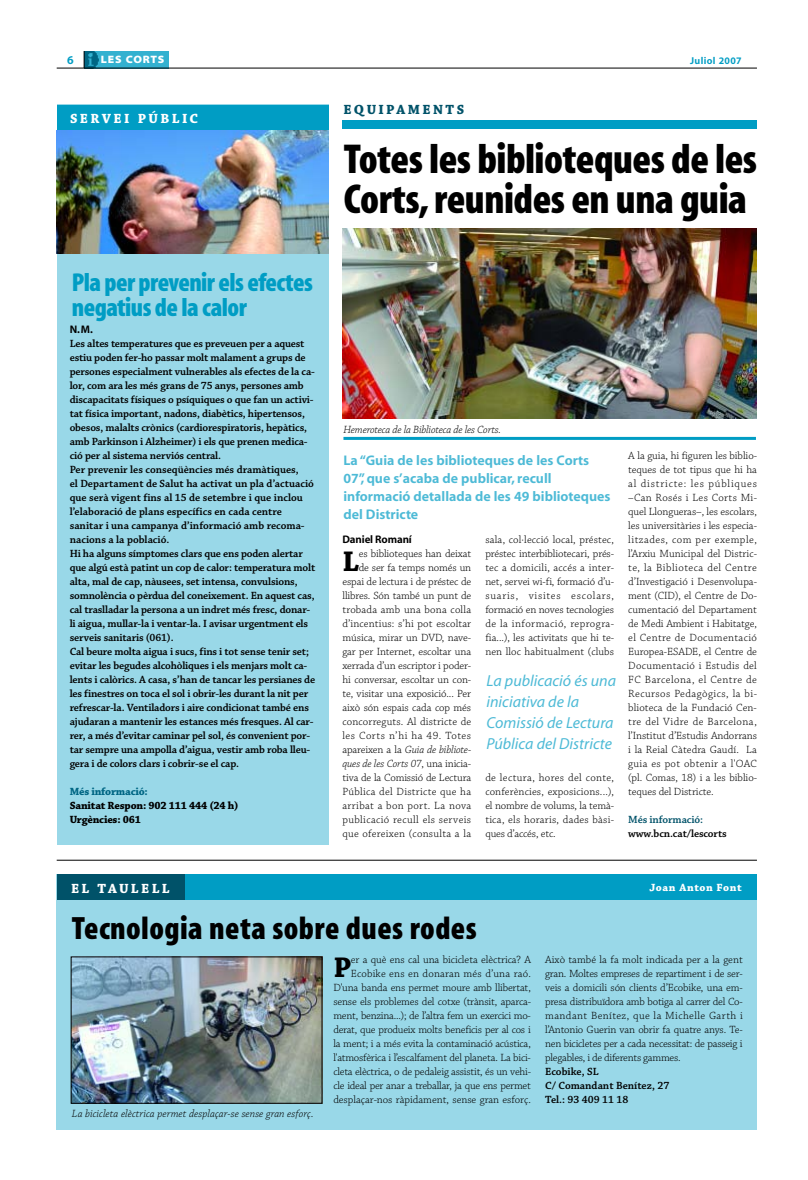
<style>
.page{position:relative;width:808px;height:1180px;background:#fff}
.page>*{position:absolute;margin:0;border:0;box-sizing:border-box;transform-origin:0 0}
.t1{font:700 condensed 42px/40px "Myriad MM";letter-spacing:-.015em;color:#000}
.t2{font:700 condensed 32.4px "Myriad MM";letter-spacing:.015em;color:#000}
.t3{font:700 29.9px "Chaparral MM";color:#000}
.t4{font:700 condensed 26px/25px "Myriad MM";letter-spacing:-.02em;color:#009dc4}
.t5{font:italic 16px/21px "Myriad MM";color:#4dbad6}
.t6{font:700 14px/18px "Myriad MM";color:#4dbad6}
.t7{font:700 14px "Chaparral MM";letter-spacing:.17em;color:#fff}
.t8{font:700 14px "Chaparral MM";letter-spacing:.175em;color:#005269}
.t9{font:700 12px "Myriad MM";color:#009dc4}
.t10{font:11px/14px "Chaparral MM";letter-spacing:-.01em;color:#000;text-align:justify}
.t11{font:600 11px/14px "Chaparral MM";letter-spacing:-.015em;color:#000}
.t12{font:italic 300 11px "Chaparral MM";letter-spacing:.005em;color:#000}
.t13{font:700 11px/14px "Chaparral MM";letter-spacing:-.015em;color:#000}
.t14{font:italic 300 11px "Chaparral MM";letter-spacing:-.015em;color:#000}
.t15{font:700 11px "Myriad MM";letter-spacing:-.01em;color:#000}
.t16{font:600 11px "Chaparral MM";letter-spacing:-.01em;color:#005269}
.t17{font:700 11px "Chaparral MM";letter-spacing:-.015em;color:#006684}
.t18{font:700 11px "Chaparral MM";letter-spacing:.055em;color:#fff}
.t19{font:800 expanded 10.7px "Myriad MM";letter-spacing:.07em;color:#fff}
.t20{font:700 10px "Myriad MM";letter-spacing:.04em;color:#009dc4}
.s1{font-weight:300;font-style:italic}
</style>
<div class="page">
<div style="left:84px;top:51px;width:84px;height:17px;background:#33b1d0"></div>
<img style="left:85px;top:51px;width:15px;height:17px">
<hr style="left:57px;top:68px;width:700px;height:1px;background:#000">
<svg style="left:84px;top:51px;width:1px;height:17px"></svg>
<hr style="left:57px;top:859px;width:700px;height:1px;background:#000">
<div style="left:57px;top:874px;width:700px;height:255px;background:#99d8e8"></div>
<div style="left:57px;top:874px;width:128px;height:26px;background:#005269"></div>
<img style="left:73px;top:958px;width:247px;height:143px">
<div style="left:185px;top:874px;width:572px;height:26px;background:#009dc4"></div>
<div style="left:342px;top:120px;width:415px;height:8px;background:#009dc4"></div>
<img style="left:342px;top:228px;width:414px;height:190px">
<hr style="left:343px;top:437px;width:413px;height:3px;background:#009dc4">
<div style="left:57px;top:105px;width:271px;height:739px;background:#99d8e8"></div>
<div style="left:57px;top:105px;width:271px;height:25px;background:#009dc4"></div>
<img style="left:57px;top:130px;width:271px;height:123px">
<p class="t9" style="left:67px;top:55px;width:8px">6</p>
<p class="t19" style="left:101px;top:55px;width:65px">LES CORTS</p>
<p class="t20" style="left:690px;top:56px;width:53px">Juliol 2007</p>
<p class="t7" style="left:70px;top:114px;width:130px">SERVEI PÚBLIC</p>
<h3 class="t4" style="left:72px;top:272px;width:243px">Pla per prevenir els efectes negatius de la calor</h3>
<p class="t15" style="left:70px;top:325px;width:25px">N.M.</p>
<p class="t11" style="left:70px;top:337px;width:247px">Les altes temperatures que es preveuen per a aquest estiu poden fer-ho passar molt malament a grups de persones especialment vulnerables als efectes de la ca&shy;lor, com ara les més grans de 75 anys, persones amb discapacitats físiques o psíquiques o que fan un activi&shy;tat física important, nadons, diabètics, hipertensos, obesos, malalts crònics (cardiorespiratoris, hepàtics, amb Parkinson i Alzheimer) i els que prenen medica&shy;ció per al sistema nerviós central.<br>Per prevenir les conseqüències més dramàtiques,<br>el Departament de Salut ha activat un pla d’actuació que serà vigent fins al 15 de setembre i que inclou l’elaboració de plans específics en cada centre sanitar i una campanya d’informació amb recoma&shy;nacions a la població.<br>Hi ha alguns símptomes clars que ens poden alertar que algú està patint un cop de calor: temperatura molt alta, mal de cap, nàusees, set intensa, convulsions, somnolència o pèrdua del coneixement. En aquest cas, cal traslladar la persona a un indret més fresc, donar&shy;li aigua, mullar-la i ventar-la. I avisar urgentment els serveis sanitaris (061).<br>Cal beure molta aigua i sucs, fins i tot sense tenir set; evitar les begudes alcohòliques i els menjars molt ca&shy;lents i calòrics. A casa, s’han de tancar les persianes de les finestres on toca el sol i obrir-les durant la nit per refrescar-la. Ventiladors i aire condicionat també ens ajudaran a mantenir les estances més fresques. Al car&shy;rer, a més d’evitar caminar pel sol, és convenient por&shy;tar sempre una ampolla d’aigua, vestir amb roba lleu&shy;gera i de colors clars i cobrir-se el cap.</p>
<p class="t17" style="left:70px;top:787px;width:80px">Més informació:</p>
<p class="t13" style="left:70px;top:799px;width:171px">Sanitat Respon: 902 111 444 (24 h)<br>Urgències: 061</p>
<p class="t8" style="left:343px;top:104px;width:122px">EQUIPAMENTS</p>
<h1 class="t1" style="left:344px;top:143px;width:415px">Totes les biblioteques de les<br>Corts, reunides en una guia</h1>
<p class="t14" style="left:343px;top:425px;width:159px">Hemeroteca de la Biblioteca de les Corts.</p>
<p class="t6" style="left:343px;top:452px;width:269px">La “Guia de les biblioteques de les Corts 07”, que s’acaba de publicar, recull informació detallada de les 49 biblioteques del Districte</p>
<p class="t15" style="left:342px;top:535px;width:71px">Daniel Romaní</p>
<h3 class="t3" style="left:342px;top:550px;width:18px">L</h3>
<p class="t10" style="left:342px;top:547px;width:130px;text-align:right">es biblioteques han deixat<br>de ser fa temps només un espai de lectura i de préstec de llibres. Són també un punt de trobada amb una bona colla d’incentius: s’hi pot escoltar música, mirar un DVD, nave&shy;gar per Internet, escoltar una xerrada d’un escriptor i poder&shy;hi conversar, escoltar un con&shy;te, visitar una exposició... Per això són espais cada cop més concorreguts. Al districte de les Corts n’hi ha 49. Totes apareixen a la <span class="s1">Guia de bibliote&shy;ques de les Corts 07</span>, una inicia&shy;tiva de la Comissió de Lectura<br>Pública del Districte que ha arribat a bon port. La nova publicació recull els serveis que ofereixen (consulta a la</p>
<p class="t10" style="left:485px;top:533px;width:130px">sala, col·lecció local, préstec, préstec interbibliotecari, prés&shy;tec a domicili, accés a inter&shy;net, servei wi-fi, formació d’u&shy;suaris, visites escolars, formació en noves tecnologies de la informació, reprogra&shy;fia...), les activitats que hi te&shy;nen lloc habitualment (clubs</p>
<h3 class="t5" style="left:486px;top:671px;width:131px">La publicació és una iniciativa de la<br>Comissió de Lectura<br>Pública del Districte</h3>
<p class="t10" style="left:485px;top:771px;width:130px">de lectura, hores del conte, conferències, exposicions...), el nombre de volums, la temà&shy;tica, els horaris, dades bàsi&shy;ques d’accés, etc.</p>
<p class="t10" style="left:628px;top:449px;width:130px">A la guia, hi figuren les biblio&shy;teques de tot tipus que hi ha al districte: les públiques –Can Rosés i Les Corts Mi&shy;quel Llongueras–, les escolars, les universitàries i les especia&shy;litzades, com per exemple, l’Arxiu Municipal del Distric&shy;te, la Biblioteca del Centre d’Investigació i Desenvolupa&shy;ment (CID), el Centre de Do&shy;cumentació del Departament de Medi Ambient i Habitatge, el Centre de Documentació Europea-ESADE, el Centre de Documentació i Estudis del FC Barcelona, el Centre de Recursos Pedagògics, la bi&shy;blioteca de la Fundació Cen&shy;tre del Vidre de Barcelona, l’Institut d’Estudis Andorrans i la Reial Càtedra Gaudí. La guia es pot obtenir a l'OAC (pl. Comas, 18) i a les biblio&shy;teques del Districte.</p>
<p class="t16" style="left:628px;top:815px;width:76px">Més informació:</p>
<p class="t11" style="left:628px;top:827px;width:100px">www.bcn.cat/lescorts</p>
<p class="t7" style="left:71px;top:883px;width:100px">EL TAULELL</p>
<h2 class="t2" style="left:72px;top:916px;width:406px">Tecnologia neta sobre dues rodes</h2>
<p class="t18" style="left:649px;top:883px;width:94px">Joan Anton Font</p>
<p class="t12" style="left:72px;top:1109px;width:243px">La bicicleta elèctrica permet desplaçar-se sense gran esforç.</p>
<p class="t10" style="left:333px;top:953px;width:199px;text-align:right">er a què ens cal una bicicleta elèctrica? A Ecobike ens en donaran més d’una raó.<br>D'una banda ens permet moure amb llibertat, sense els problemes del cotxe (trànsit, aparca&shy;ment, benzina...); de l’altra fem un exercici mo&shy;derat, que produeix molts beneficis per al cos i la ment; i a més evita la contaminació acústica, l'atmosfèrica i l’escalfament del planeta. La bici&shy;cleta elèctrica, o de pedaleig assistit, és un vehi&shy;cle ideal per anar a treballar, ja que ens permet desplaçar-nos ràpidament, sense gran esforç.</p>
<p class="t10" style="left:545px;top:953px;width:199px">Això també la fa molt indicada per a la gent gran. Moltes empreses de repartiment i de ser&shy;veis a domicili són clients d’Ecobike, una em&shy;presa distribuïdora amb botiga al carrer del Co&shy;mandant Benítez, que la Michelle Garth i l’Antonio Guerin van obrir fa quatre anys. Te&shy;nen bicicletes per a cada necessitat: de passeig i plegables, i de diferents gammes.</p>
<h3 class="t3" style="left:333px;top:956px;width:20px">P</h3>
<p class="t11" style="left:545px;top:1065px;width:126px">Ecobike, SL<br>C/ Comandant Benítez, 27<br>Tel.: 93 409 11 18</p>
</div>
